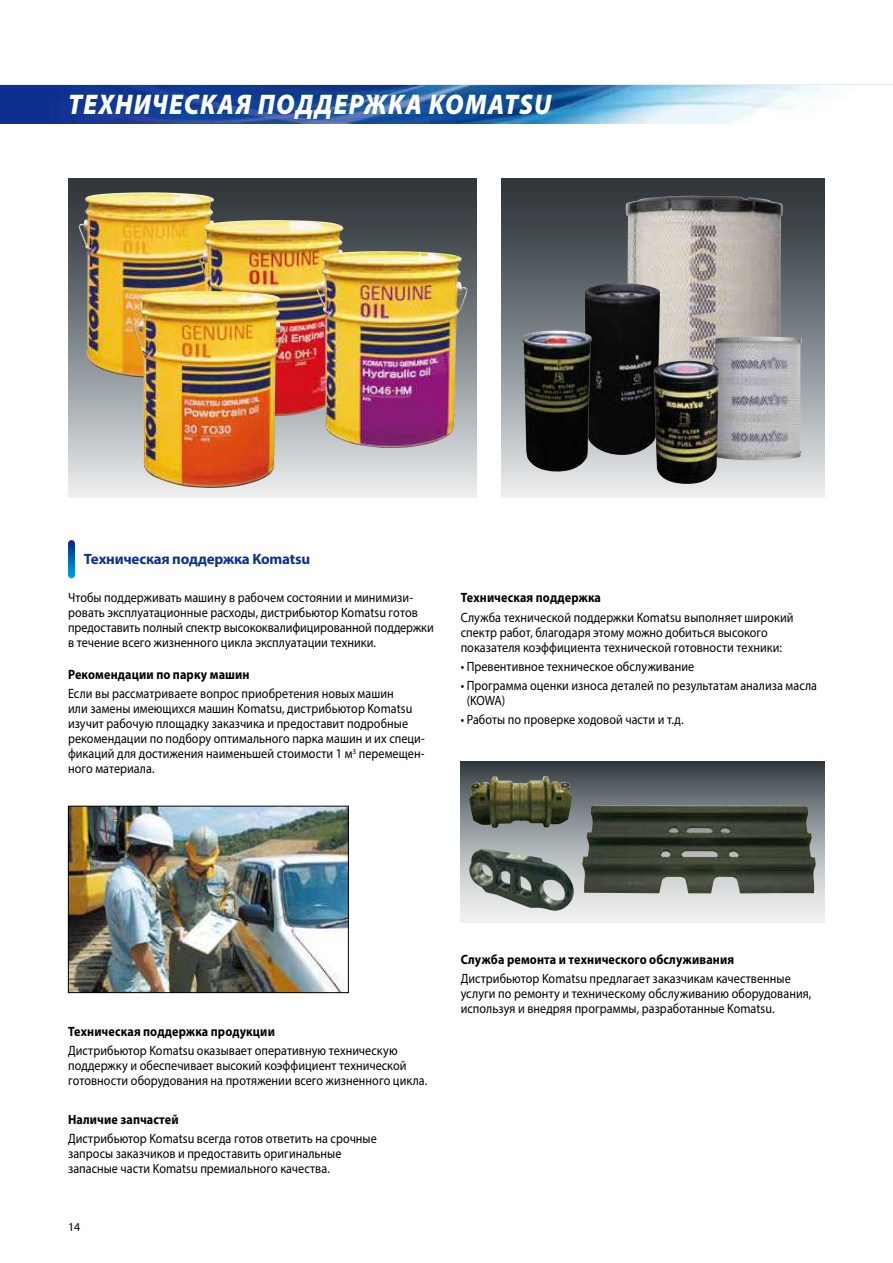
<style>
.page{position:relative;width:893px;height:1263px;background:#fff}
.page>*{position:absolute;margin:0;border:0;box-sizing:border-box;transform-origin:0 0}
.t1{font:italic 900 28.5px "Myriad Pro";letter-spacing:.045em;color:#fff;scale:.9 1}
.t2{font:700 15px "Myriad Pro";letter-spacing:-.01em;color:#0c3190}
.t3{font:13.5px/15px "Myriad Pro";letter-spacing:.005em;color:#000;scale:.9 1}
.t4{font:700 13.5px "Myriad Pro";letter-spacing:.015em;color:#000;scale:.9 1}
.t5{font:12px "Myriad Pro";color:#000}
</style>
<div class="page">
<img style="left:0;top:85px;width:820px;height:38px">
<img style="left:68px;top:179px;width:408px;height:318px">
<svg style="left:502px;top:179px;width:323px;height:318px;background:#7a8084"></svg>
<img style="left:79px;top:192px;width:61px;height:33px">
<img style="left:203px;top:220px;width:68px;height:27px">
<img style="left:316px;top:251px;width:61px;height:44px">
<img style="left:133px;top:291px;width:80px;height:38px">
<img style="left:625px;top:196px;width:158px;height:165px">
<img style="left:584px;top:283px;width:76px;height:173px">
<img style="left:522px;top:331px;width:70px;height:141px">
<img style="left:714px;top:337px;width:88px;height:123px">
<img style="left:653px;top:361px;width:66px;height:123px">
<svg style="left:460px;top:761px;width:365px;height:162px;background:#92979a"></svg>
<img style="left:469px;top:776px;width:102px;height:52px">
<img style="left:469px;top:848px;width:105px;height:63px">
<img style="left:582px;top:805px;width:234px;height:88px">
<img style="left:70px;top:808px;width:277px;height:183px">
<div style="left:68px;top:806px;width:281px;height:187px;border:1px solid #000"></div>
<svg style="left:68px;top:540px;width:7px;height:38px"></svg>
<h1 class="t1" style="left:68px;top:88px;width:538px">ТЕХНИЧЕСКАЯ ПОДДЕРЖКА KOMATSU</h1>
<p class="t2" style="left:84px;top:549px;width:228px">Техническая поддержка Komatsu</p>
<p class="t3" style="left:68px;top:590px;width:408px">Чтобы поддерживать машину в рабочем состоянии и минимизи&shy;ровать эксплуатационные расходы, дистрибьютор Komatsu готов предоставить полный спектр высококвалифицированной поддержки в течение всего жизненного цикла эксплуатации техники.</p>
<p class="t4" style="left:68px;top:666px;width:203px">Рекомендации по парку машин</p>
<p class="t3" style="left:68px;top:686px;width:398px">Если вы рассматриваете вопрос приобретения новых машин<br>или замены имеющихся машин Komatsu, дистрибьютор Komatsu изучит рабочую площадку заказчика и предоставит подробные рекомендации по подбору оптимального парка машин и их специ&shy;фикаций для достижения наименьшей стоимости 1 м<sup>3</sup> перемещен&shy;ного материала.</p>
<p class="t4" style="left:461px;top:589px;width:157px">Техническая поддержка</p>
<p class="t3" style="left:461px;top:609px;width:371px">Служба технической поддержки Komatsu выполняет широкий спектр работ, благодаря этому можно добиться высокого показателя коэффициента технической готовности техники:</p>
<p class="t3" style="left:461px;top:659px;width:261px">• Превентивное техническое обслуживание</p>
<p class="t3" style="left:467px;top:678px;width:391px;text-indent:-6px">• Программа оценки износа деталей по результатам анализа масла (KOWA)</p>
<p class="t3" style="left:461px;top:712px;width:249px">• Работы по проверке ходовой части и т.д.</p>
<p class="t4" style="left:68px;top:1023px;width:231px">Техническая поддержка продукции</p>
<p class="t3" style="left:68px;top:1043px;width:401px">Дистрибьютор Komatsu оказывает оперативную техническую поддержку и обеспечивает высокий коэффициент технической готовности оборудования на протяжении всего жизненного цикла.</p>
<p class="t4" style="left:68px;top:1111px;width:125px">Наличие запчастей</p>
<p class="t3" style="left:68px;top:1131px;width:345px">Дистрибьютор Komatsu всегда готов ответить на срочные запросы заказчиков и предоставить оригинальные запасные части Komatsu премиального качества.</p>
<p class="t5" style="left:68px;top:1219px;width:14px">14</p>
<p class="t4" style="left:461px;top:950px;width:305px">Служба ремонта и технического обслуживания</p>
<p class="t3" style="left:461px;top:971px;width:391px">Дистрибьютор Komatsu предлагает заказчикам качественные услуги по ремонту и техническому обслуживанию оборудования, используя и внедряя программы, разработанные Komatsu.</p>
</div>
